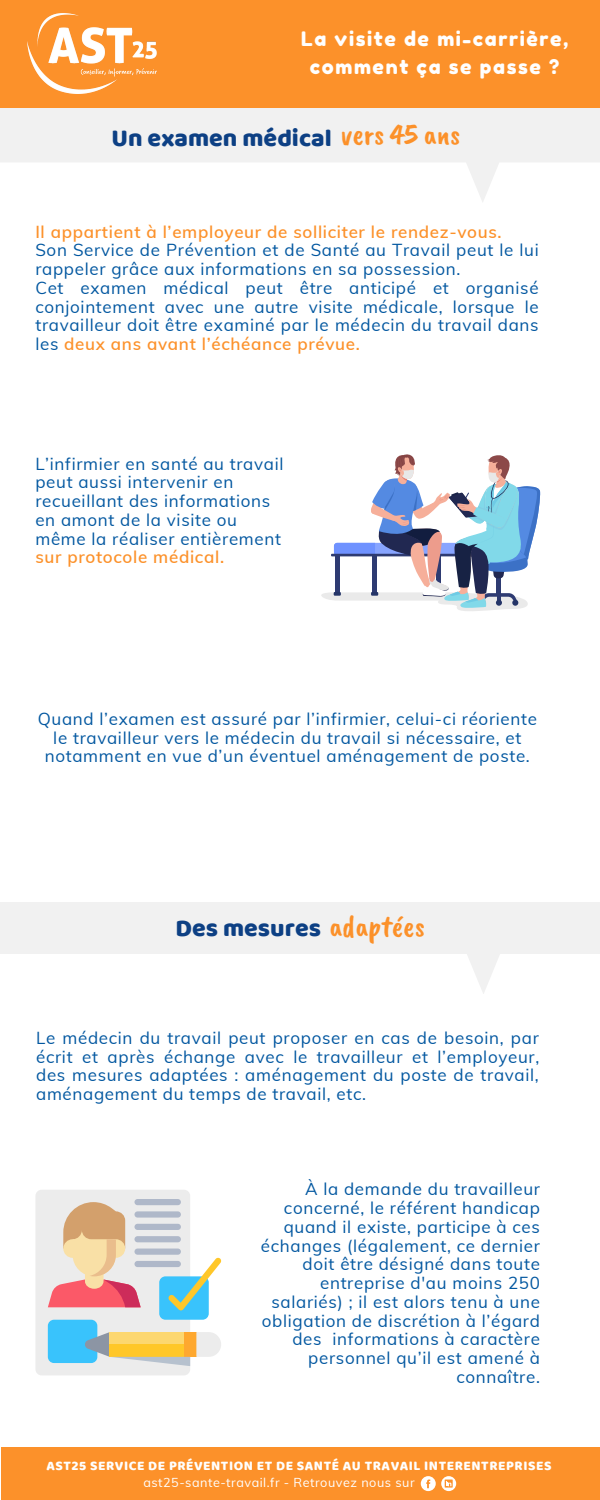
<style>
.page{position:relative;width:600px;height:1500px;background:#fff}
.page>*{position:absolute;margin:0;border:0;box-sizing:border-box;transform-origin:0 0}
.t1{font:30px "Caveat Brush";color:#fc912a}
.t2{font:25px "Baloo";color:#0d4084}
.t3{font:20px/27.8px "Fredoka One";letter-spacing:.08em;color:#fff;text-align:center}
.t4{font:17px/18.8px "Muli";letter-spacing:.04em;color:#0257a0}
.t5{font:600 17px "Muli";letter-spacing:.04em;color:#fc912a}
.t6{font:13.6px "Baloo";letter-spacing:.04em;color:#fff}
.t7{font:12.7px "Muli";letter-spacing:.04em;color:#fff}
.s1{font-family:"Caveat Brush";font-size:30px;color:#fc912a}
.s2{font-weight:600;color:#fc912a}
</style>
<div class="page">
<svg style="left:321px;top:454px;width:219px;height:157px"></svg>
<svg style="left:0;top:902px;width:600px;height:92px;fill:#f1f1f1"></svg>
<svg style="left:0;top:108px;width:600px;height:94px;fill:#f1f1f1"></svg>
<div style="left:35px;top:1190px;width:155px;height:185px;background:#ececec;border-radius:6px"></div>
<div style="left:48px;top:1320px;width:49px;height:43px;background:#39c3fc;border-radius:6px"></div>
<div style="left:159px;top:1276px;width:50px;height:44px;background:#39c3fc;border-radius:6px"></div>
<svg style="left:168px;top:1257px;width:53px;height:53px"></svg>
<svg style="left:48px;top:1202px;width:93px;height:105px"></svg>
<div style="left:134px;top:1199px;width:47px;height:6px;background:#afb8c9;border-radius:3px"></div>
<div style="left:134px;top:1211px;width:47px;height:7px;background:#afb8c9;border-radius:3px"></div>
<div style="left:134px;top:1224px;width:47px;height:6px;background:#afb8c9;border-radius:3px"></div>
<div style="left:134px;top:1236px;width:47px;height:6px;background:#afb8c9;border-radius:3px"></div>
<div style="left:134px;top:1249px;width:47px;height:6px;background:#afb8c9;border-radius:3px"></div>
<div style="left:134px;top:1261px;width:47px;height:6px;background:#afb8c9;border-radius:3px"></div>
<svg style="left:85px;top:1332px;width:136px;height:34px"></svg>
<div style="left:1px;top:1447px;width:599px;height:52px;background:#fc912a"></div>
<svg style="left:421px;top:1476px;width:35px;height:15px"></svg>
<div style="left:0;top:0;width:600px;height:108px;background:#fc912a"></div>
<img style="left:27px;top:14px;width:130px;height:80px">
<p class="t3" style="left:301px;top:25px;width:268px">La visite de mi-carrière, comment ça se passe ?</p>
<h2 class="t2" style="left:111px;top:123px;width:350px">Un examen médical <span class="s1">vers 45 ans</span></h2>
<p class="t5" style="left:35px;top:220px;width:468px">Il appartient à l’employeur de solliciter le rendez-vous.</p>
<p class="t4" style="left:35px;top:240px;width:505px">Son Service de Prévention et de Santé au Travail peut le lui rappeler grâce aux informations en sa possession.<br>Cet examen médical peut être anticipé et organisé conjointement avec une autre visite médicale, lorsque le travailleur doit être examiné par le médecin du travail dans les <span class="s2">deux ans avant l’échéance prévue.</span></p>
<p class="t4" style="left:35px;top:454px;width:250px">L’infirmier en santé au travail peut aussi intervenir en recueillant des informations en amont de la visite ou même la réaliser entièrement</p>
<p class="t5" style="left:35px;top:546px;width:190px">sur protocole médical.</p>
<p class="t4" style="left:38px;top:709px;width:501px;text-align:center">Quand l’examen est assuré par l’infirmier, celui-ci réoriente le travailleur vers le médecin du travail si nécessaire, et notamment en vue d’un éventuel aménagement de poste.</p>
<h2 class="t2" style="left:175px;top:912px;width:147px">Des mesures</h2>
<h1 class="t1" style="left:329px;top:907px;width:97px">adaptées</h1>
<p class="t4" style="left:36px;top:1028px;width:505px;text-align:justify">Le médecin du travail peut proposer en cas de besoin, par écrit et après échange avec le travailleur et l’employeur, des mesures adaptées : aménagement du poste de travail, aménagement du temps de travail, etc.</p>
<p class="t4" style="left:261px;top:1180px;width:281px;text-align:right">À la demande du travailleur concerné, le référent handicap quand il existe, participe à ces échanges (légalement, ce dernier doit être désigné dans toute entreprise d'au moins 250 salariés) ; il est alors tenu à une obligation de discrétion à l’égard des informations à caractère personnel qu’il est amené à connaître.</p>
<p class="t6" style="left:46px;top:1458px;width:506px">AST25 SERVICE DE PRÉVENTION ET DE SANTÉ AU TRAVAIL INTERENTREPRISES</p>
<p class="t7" style="left:143px;top:1475px;width:273px">ast25-sante-travail.fr - Retrouvez nous sur</p>
</div>
